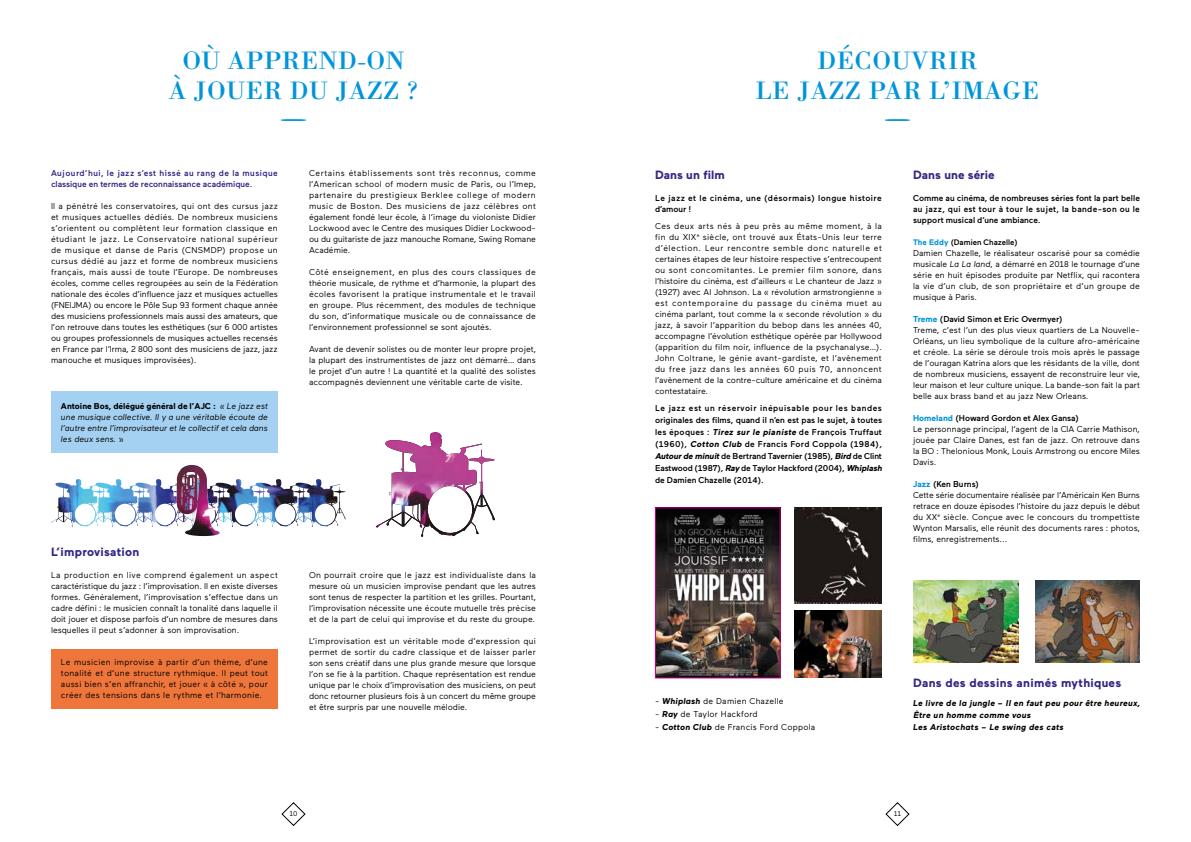
<style>
.page{position:relative;width:1191px;height:842px;background:#fff}
.page>*{position:absolute;margin:0;border:0;box-sizing:border-box;transform-origin:0 0}
.t1{font:26px/30px "Bodoni";letter-spacing:.02em;color:#0095db;text-align:center}
.t2{font:26px "Rafale RU";color:#0095db}
.t3{font:700 12px "Maax";letter-spacing:.02em;color:#312783}
.t4{font:700 12px "Maax";color:#312783}
.t5{font:8.5px/11px "Maax";color:#000;text-align:justify}
.t6{font:500 8.5px/12px "Maax";letter-spacing:.02em;color:#000}
.t7{font:italic 8.5px/11px "Maax";color:#000;text-align:justify}
.t8{font:italic 700 8.5px/12px "Maax";color:#000}
.t9{font:500 8.5px/11px "Maax";letter-spacing:.01em;color:#312783}
.t10{font:8.5px "Maax";letter-spacing:.02em;color:#000}
.t11{font:500 8.5px/11px "Maax";letter-spacing:.05em;color:#000}
.t12{font:500 8px "Maax";color:#000}
.t13{font:7px "Maax";color:#000}
.s1{font-weight:700;font-style:normal}
.s2{font-weight:700;font-style:italic}
.s3{font-weight:700;color:#0095db}
.s4{font-style:italic}
.s5{font-weight:500}
.s6{font-style:inherit}
.s7{font-style:normal}
</style>
<div class="page">
<svg style="left:282px;top:802px;width:23px;height:24px"></svg>
<svg style="left:885px;top:802px;width:24px;height:24px"></svg>
<div style="left:51px;top:391px;width:227px;height:62px;background:#a4d1f1"></div>
<div style="left:51px;top:649px;width:227px;height:60px;background:#ee763b"></div>
<img style="left:913px;top:580px;width:105px;height:83px">
<img style="left:1035px;top:580px;width:105px;height:83px">
<img style="left:376px;top:432px;width:119px;height:105px">
<img style="left:51px;top:478px;width:295px;height:49px">
<img style="left:177px;top:465px;width:43px;height:71px">
<img style="left:657px;top:509px;width:121px;height:167px">
<div style="left:655px;top:507px;width:125px;height:171px;border:1px solid #c7017f"></div>
<img style="left:794px;top:507px;width:88px;height:97px">
<img style="left:794px;top:611px;width:88px;height:66px">
<h1 class="t1" style="left:169px;top:45px;width:251px">OÙ APPREND-ON<br>À JOUER DU JAZZ ?</h1>
<h1 class="t2" style="left:280px;top:106px;width:28px">--------</h1>
<p class="t9" style="left:51px;top:168px;width:228px">Aujourd’hui, le jazz s’est hissé au rang de la musique classique en termes de reconnaissance académique.</p>
<p class="t5" style="left:51px;top:201px;width:228px">Il a pénétré les conservatoires, qui ont des cursus jazz et musiques actuelles dédiés. De nombreux musiciens s’orientent ou complètent leur formation classique en étudiant le jazz. Le Conservatoire national supérieur de musique et danse de Paris (CNSMDP) propose un cursus dédié au jazz et forme de nombreux musiciens français, mais aussi de toute l’Europe. De nombreuses écoles, comme celles regroupées au sein de la Fédération nationale des écoles d’influence jazz et musiques actuelles (FNEIJMA) ou encore le Pôle Sup 93 forment chaque année des musiciens professionnels mais aussi des amateurs, que l’on retrouve dans toutes les esthétiques (sur 6 000 artistes ou groupes professionnels de musiques actuelles recensés en France par l’Irma, 2 800 sont des musiciens de jazz, jazz manouche et musiques improvisées).</p>
<p class="t7" style="left:61px;top:401px;width:208px"><span class="s1">Antoine Bos, délégué général de l’AJC :</span> « Le jazz est une musique collective. Il y a une véritable écoute de l’autre entre l’improvisateur et le collectif et cela dans les deux sens. »</p>
<p class="t5" style="left:309px;top:168px;width:228px">Certains établissements sont très reconnus, comme l’American school of modern music de Paris, ou l’Imep, partenaire du prestigieux Berklee college of modern music de Boston. Des musiciens de jazz célèbres ont également fondé leur école, à l’image du violoniste Didier Lockwood avec le Centre des musiques Didier Lockwood&shy;ou du guitariste de jazz manouche Romane, Swing Romane Académie.</p>
<p class="t5" style="left:309px;top:267px;width:228px">Côté enseignement, en plus des cours classiques de théorie musicale, de rythme et d’harmonie, la plupart des écoles favorisent la pratique instrumentale et le travail en groupe. Plus récemment, des modules de technique du son, d’informatique musicale ou de connaissance de l’environnement professionnel se sont ajoutés.</p>
<p class="t5" style="left:309px;top:344px;width:228px">Avant de devenir solistes ou de monter leur propre projet, la plupart des instrumentistes de jazz ont démarré… dans le projet d’un autre ! La quantité et la qualité des solistes accompagnés deviennent une véritable carte de visite.</p>
<h2 class="t3" style="left:51px;top:545px;width:90px">L’improvisation</h2>
<p class="t5" style="left:51px;top:569px;width:228px">La production en live comprend également un aspect caractéristique du jazz : l’improvisation. Il en existe diverses formes. Généralement, l’improvisation s’effectue dans un cadre défini : le musicien connaît la tonalité dans laquelle il doit jouer et dispose parfois d’un nombre de mesures dans lesquelles il peut s’adonner à son improvisation.</p>
<p class="t5" style="left:309px;top:569px;width:228px">On pourrait croire que le jazz est individualiste dans la mesure où un musicien improvise pendant que les autres sont tenus de respecter la partition et les grilles. Pourtant, l’improvisation nécessite une écoute mutuelle très précise et de la part de celui qui improvise et du reste du groupe.</p>
<p class="t5" style="left:309px;top:635px;width:228px">L’improvisation est un véritable mode d’expression qui permet de sortir du cadre classique et de laisser parler son sens créatif dans une plus grande mesure que lorsque l’on se fie à la partition. Chaque représentation est rendue unique par le choix d’improvisation des musiciens, on peut donc retourner plusieurs fois à un concert du même groupe et être surpris par une nouvelle mélodie.</p>
<p class="t5" style="left:61px;top:656px;width:208px">Le musicien improvise à partir d’un thème, d’une tonalité et d’une structure rythmique. Il peut tout aussi bien s’en affranchir, et jouer « à côté », pour créer des tensions dans le rythme et l’harmonie.</p>
<h1 class="t1" style="left:756px;top:45px;width:285px">DÉCOUVRIR<br>LE JAZZ PAR L’IMAGE</h1>
<h1 class="t2" style="left:884px;top:106px;width:27px">--------</h1>
<h2 class="t3" style="left:655px;top:168px;width:71px">Dans un film</h2>
<p class="t11" style="left:655px;top:193px;width:228px">Le jazz et le cinéma, une (désormais) longue histoire d’amour !</p>
<p class="t5" style="left:655px;top:221px;width:228px">Ces deux arts nés à peu près au même moment, à la fin du XIX<sup>e</sup> siècle, ont trouvé aux États-Unis leur terre d’élection. Leur rencontre semble donc naturelle et certaines étapes de leur histoire respective s’entrecoupent ou sont concomitantes. Le premier film sonore, dans l’histoire du cinéma, est d’ailleurs « Le chanteur de Jazz » (1927) avec Al Johnson. La « révolution armstrongienne » est contemporaine du passage du cinéma muet au cinéma parlant, tout comme la « seconde révolution » du jazz, à savoir l’apparition du bebop dans les années 40, accompagne l’évolution esthétique opérée par Hollywood (apparition du film noir, influence de la psychanalyse…).<br>John Coltrane, le génie avant-gardiste, et l’avènement du free jazz dans les années 60 puis 70, annoncent l’avènement de la contre-culture américaine et du cinéma contestataire.</p>
<p class="t6" style="left:655px;top:402px;width:230px">Le jazz est un réservoir inépuisable pour les bandes originales des films, quand il n’en est pas le sujet, à toutes les époques : <span class="s2">Tirez sur le pianiste</span> de François Truffaut (1960), <span class="s2">Cotton Club</span> de Francis Ford Coppola (1984), <span class="s2">Autourde minuit</span>de Bertrand Tavernier (1985), <span class="s2">Bird</span> de Clint Eastwood (1987), <span class="s2">Ray</span> de Taylor Hackford (2004), <span class="s2">Whiplash </span>de Damien Chazelle (2014).</p>
<h2 class="t4" style="left:913px;top:168px;width:83px">Dans une série</h2>
<p class="t6" style="left:913px;top:193px;width:228px;line-height:11px;text-align:justify">Comme au cinéma, de nombreuses séries font la part belle au jazz, qui est tour à tour le sujet, la bande-son ou le support musical d’une ambiance.</p>
<p class="t12" style="left:913px;top:238px;width:106px"><span class="s3">The Eddy</span> (Damien Chazelle)</p>
<p class="t5" style="left:913px;top:248px;width:228px">Damien Chazelle, le réalisateur oscarisé pour sa comédie musicale <span class="s4">La La land</span>, a démarré en 2018 le tournage d’une série en huit épisodes produite par Netflix, qui racontera la vie d’un club, de son propriétaire et d’un groupe de musique à Paris.</p>
<p class="t5" style="left:913px;top:314px;width:228px;text-align:left"><span class="s3">Treme</span> <span class="s5">(David Simon et Eric Overmyer)<br></span>Treme, c’est l’un des plus vieux quartiers de La Nouvelle-Orléans, un lieu symbolique de la culture afro-américaine et créole. La série se déroule trois mois après le passage de l’ouragan Katrina alors que les résidants de la ville, dont de nombreux musiciens, essayent de reconstruire leur vie, leur maison et leur culture unique. La bande-son fait la part belle aux brass band et au jazz New Orleans.</p>
<p class="t5" style="left:913px;top:413px;width:228px;text-align:left"><span class="s3">Homeland</span> <span class="s5">(Howard Gordon et Alex Gansa)<br></span>Le personnage principal, l’agent de la CIA Carrie Mathison, jouée par Claire Danes, est fan de jazz. On retrouve dans la BO : Thelonious Monk, Louis Armstrong ou encore Miles Davis.</p>
<p class="t5" style="left:913px;top:479px;width:228px;text-align:left"><span class="s3">Jazz</span> <span class="s5">(Ken Burns)<br></span>Cette série documentaire réalisée par l’Américain Ken Burns retrace en douze épisodes l’histoire du jazz depuis le début du XX<sup>e</sup> siècle. Conçue avec le concours du trompettiste Wynton Marsalis, elle réunit des documents rares : photos, films, enregistrements...</p>
<p class="t10" style="left:655px;top:696px;width:130px">- <span class="s2">Whiplash</span> de Damien Chazelle</p>
<p class="t10" style="left:655px;top:709px;width:104px">- <span class="s2">Ray</span> de Taylor Hackford</p>
<p class="t10" style="left:655px;top:722px;width:162px">- <span class="s2">Cotton Club</span> de Francis Ford Coppola</p>
<h2 class="t3" style="left:913px;top:677px;width:210px">Dans des dessins animés mythiques</h2>
<p class="t8" style="left:913px;top:697px;width:230px"><span class="s6">L e li vre de l a ju n g le</span> <span class="s7">–</span> Il en faut peu pour être heureux,<br>Être un homme comme vous<br><span class="s6">Les Aristochats</span> <span class="s7">–</span> Le swing des cats</p>
<p class="t13" style="left:289px;top:810px;width:10px">10</p>
<p class="t13" style="left:893px;top:810px;width:9px">11</p>
</div>
